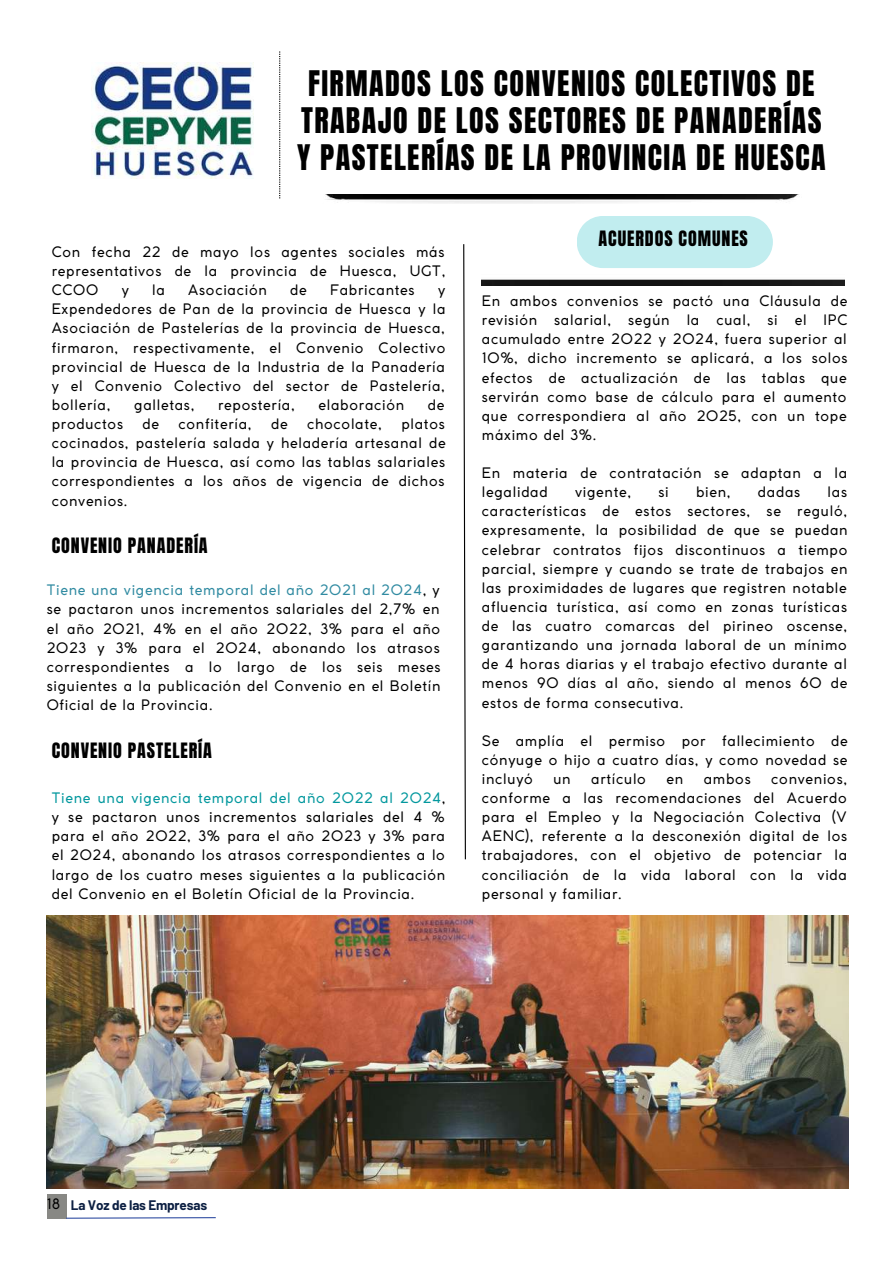
<style>
.page{position:relative;width:893px;height:1264px;background:#fff}
.page>*{position:absolute;margin:0;border:0;box-sizing:border-box;transform-origin:0 0}
.t1{font:30px/37px "Anton";letter-spacing:.045em;color:#000;text-align:center}
.t2{font:18px "Anton";letter-spacing:.05em;color:#000}
.t3{font:14.25px/19px "Coco Gothic";letter-spacing:.05em;color:#000;text-align:justify}
.t4{font:700 13.5px "Barlow";letter-spacing:-.015em;color:#0c1f42}
.s1{color:#318ba2}
.s2{color:#03989e}
.s3{font-family:"Coco Gothic";font-weight:400;font-size:14.25px;color:#000}
</style>
<div class="page">
<img style="left:91px;top:62px;width:162px;height:116px">
<img style="left:326px;top:195px;width:471px;height:8px">
<svg style="left:279px;top:51px;width:1px;height:147px"></svg>
<svg style="left:582px;top:216px;width:186px;height:11px;background:#c5eef0"></svg>
<img style="left:482px;top:227px;width:362px;height:59px">
<svg style="left:463px;top:244px;width:3px;height:616px"></svg>
<img style="left:47px;top:915px;width:801px;height:273px">
<div style="left:47px;top:1194px;width:20px;height:24px;background:#888884"></div>
<svg style="left:65px;top:1217px;width:151px;height:2px"></svg>
<h1 class="t1" style="left:297px;top:65px;width:530px">FIRMADOS LOS CONVENIOS COLECTIVOS DE<br>TRABAJO DE LOS SECTORES DE PANADERÍAS<br>Y PASTELERÍAS DE LA PROVINCIA DE HUESCA</h1>
<p class="t3" style="left:52px;top:243px;width:395px">Con fecha 22 de mayo los agentes sociales más representativos de la provincia de Huesca, UGT, CCOO</p>
<p class="t3" style="left:122px;top:282px;width:9px">y</p>
<p class="t3" style="left:152px;top:282px;width:14px">la</p>
<p class="t3" style="left:188px;top:282px;width:80px">Asociación</p>
<p class="t3" style="left:290px;top:282px;width:18px">de</p>
<p class="t3" style="left:330px;top:282px;width:86px">Fabricantes</p>
<p class="t3" style="left:52px;top:282px;width:395px;text-indent:386px">y Expendedores de Pan de la provincia de Huesca y la Asociación de Pastelerías de la provincia de Huesca, firmaron, respectivamente, el Convenio Colectivo provincial de Huesca de la Industria de la Panadería y el Convenio Colectivo del sector de Pastelería, bollería,</p>
<p class="t3" style="left:134px;top:396px;width:62px">galletas,</p>
<p class="t3" style="left:218px;top:396px;width:78px">repostería,</p>
<p class="t3" style="left:318px;top:396px;width:87px">elaboración</p>
<p class="t3" style="left:428px;top:396px;width:18px">de</p>
<p class="t3" style="left:52px;top:415px;width:73px">productos</p>
<p class="t3" style="left:142px;top:415px;width:18px">de</p>
<p class="t3" style="left:178px;top:415px;width:75px">confitería,</p>
<p class="t3" style="left:271px;top:415px;width:18px">de</p>
<p class="t3" style="left:307px;top:415px;width:76px">chocolate,</p>
<p class="t3" style="left:52px;top:415px;width:395px;text-indent:349px">platos cocinados, pastelería salada y heladería artesanal de la provincia de Huesca, así como las tablas salariales correspondientes a los años de vigencia de dichos convenios.</p>
<p class="t2" style="left:52px;top:532px;width:157px">CONVENIO PANADERÍA</p>
<p class="t3" style="left:47px;top:582px;width:395px"><span class="s1">Tiene una vigencia temporal del año 2021 al 2024</span>, y se pactaron unos incrementos salariales del 2,7% en el año 2021, 4% en el año 2022, 3% para el año 2023 y 3% para el 2024, abonando los atrasos correspondientes a lo largo de los seis meses siguientes a la publicación del Convenio en el Boletín Oficial de la Provincia.</p>
<p class="t2" style="left:52px;top:737px;width:162px">CONVENIO PASTELERÍA</p>
<p class="t3" style="left:52px;top:789px;width:395px"><span class="s2">Tiene una vigencia temporal del año 2022 al 2024</span>, y se pactaron unos incrementos salariales del 4 % para el año 2022, 3% para el año 2023 y 3% para el 2024, abonando los atrasos correspondientes a lo largo de los cuatro meses siguientes a la publicación del Convenio en el Boletín Oficial de la Provincia.</p>
<p class="t2" style="left:598px;top:226px;width:151px">ACUERDOS COMUNES</p>
<p class="t3" style="left:482px;top:292px;width:367px">En ambos convenios se pactó una Cláusula de revisión salarial, según la cual, si el IPC acumulado entre 2022 y 2024, fuera superior al 10%, dicho incremento se aplicará, a los solos efectos de actualización de las tablas que servirán como base de cálculo para el aumento que correspondiera al año 2025, con un tope máximo del 3%.</p>
<p class="t3" style="left:482px;top:464px;width:367px">En materia de contratación se adaptan a la legalidad</p>
<p class="t3" style="left:482px;top:484px;width:367px;text-indent:346px">las características de estos sectores, se reguló, expresamente, la posibilidad de que se puedan celebrar contratos fijos discontinuos a tiempo parcial, siempre y cuando se trate de trabajos en las proximidades de lugares que registren notable afluencia turística, así como en zonas turísticas de las cuatro comarcas del pirineo oscense, garantizando una jornada laboral de un mínimo de 4 horas diarias y el trabajo efectivo durante al menos 90 días al año, siendo al menos 60 de estos de forma consecutiva.</p>
<p class="t3" style="left:482px;top:732px;width:367px">Se amplía el permiso por fallecimiento de cónyuge o hijo a cuatro días, y como novedad se incluyó</p>
<p class="t3" style="left:575px;top:484px;width:58px">vigente,</p>
<p class="t3" style="left:658px;top:484px;width:12px">si</p>
<p class="t3" style="left:696px;top:484px;width:36px">bien,</p>
<p class="t3" style="left:757px;top:484px;width:44px">dadas</p>
<p class="t3" style="left:553px;top:770px;width:19px">un</p>
<p class="t3" style="left:591px;top:770px;width:56px">artículo</p>
<p class="t3" style="left:666px;top:770px;width:18px">en</p>
<p class="t3" style="left:703px;top:770px;width:49px">ambos</p>
<p class="t3" style="left:482px;top:770px;width:367px;text-indent:289px">convenios, conforme a las recomendaciones del Acuerdo para el Empleo y la Negociación Colectiva (V AENC), referente a la desconexión digital de los trabajadores, con el objetivo de potenciar la conciliación de la vida laboral con la vida personal y familiar.</p>
<p class="t4" style="left:47px;top:1196px;width:162px"><span class="s3">18</span> La Voz de las Empresas</p>
</div>
